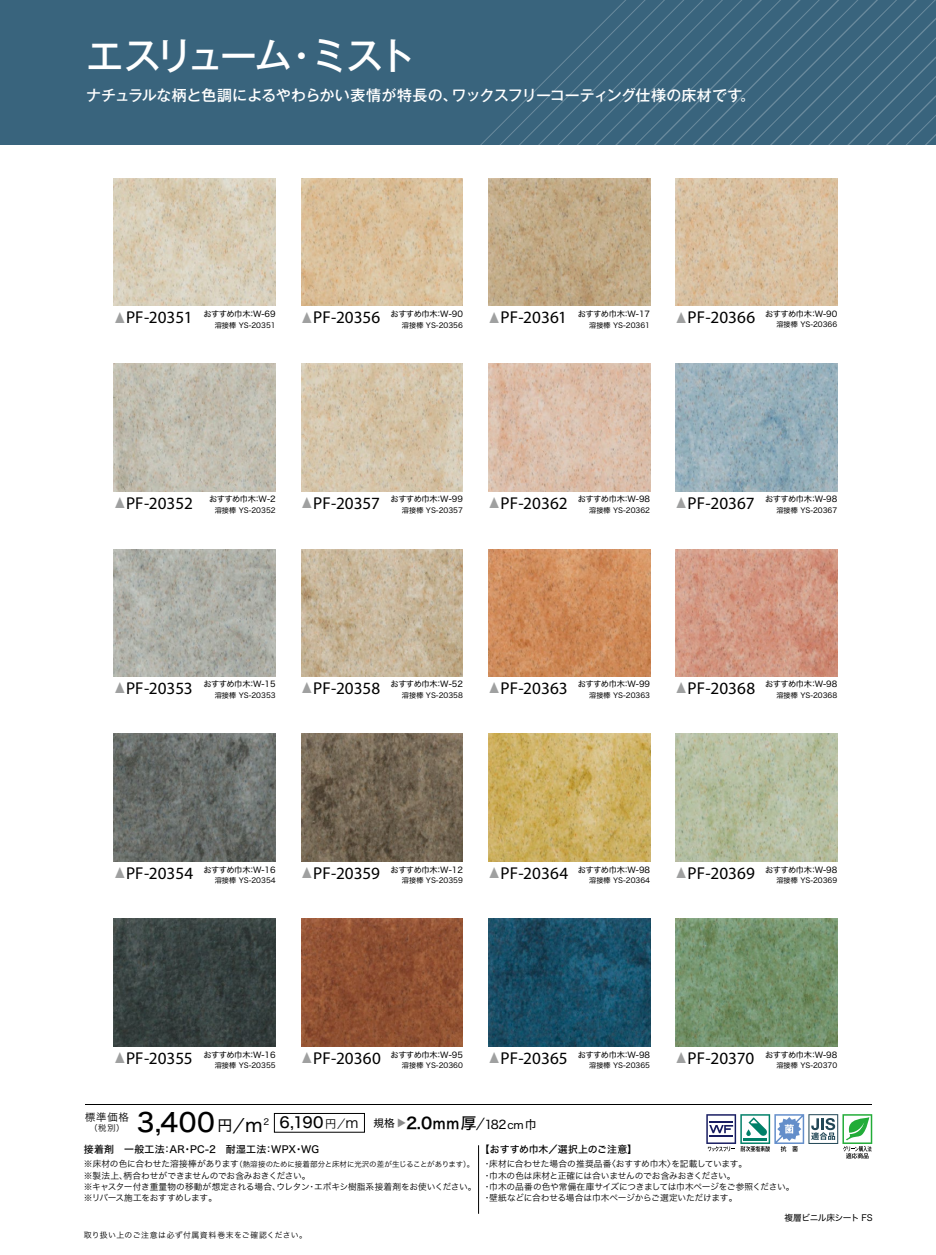
<style>
.page{position:relative;width:936px;height:1255px;background:#fff}
.page>*{position:absolute;margin:0;border:0;box-sizing:border-box;transform-origin:0 0}
.t1{font:500 37.5px "Gothic MB101 Pro";letter-spacing:-.11em;color:#fff}
.t2{font:25.65px "Hira Kaku Std N W5";color:#000}
.t3{font:500 15px "Gothic MB101 Pro";letter-spacing:-.01em;color:#fff}
.t4{font:12px "Hira Kaku Std N W4";color:#000}
.t5{font:10.65px "Hira Kaku Std N W4";color:#000}
.t6{font:10.35px "Hira Kaku Pro N W3";color:#000}
.t7{font:9.9px "Hira Kaku Std N W5";letter-spacing:.025em;color:#000}
.t8{font:9.9px "Hira Kaku Std N W5";color:#000}
.t9{font:9.75px "Hira Kaku Std N W4";color:#898989}
.t10{font:8.7px/11.2px "Hira Kaku Pro N W3";letter-spacing:-.015em;color:#000}
.t11{font:8.7px "Hira Kaku Std N W4";letter-spacing:-.05em;color:#000}
.t12{font:8.25px "Hira Kaku Std N W4";letter-spacing:-.065em;color:#000}
.t13{font:8.25px "Hira Kaku Pro N W3";color:#000}
.t14{font:7.8px "Hira Kaku Pro N W3";letter-spacing:.05em;color:#000}
.t15{font:7.5px "Hira Kaku Pro N W3";letter-spacing:-.02em;color:#000}
.t16{font:7.2px "Hira Kaku Std N W4";color:#000}
.s1{font-family:"Gothic MB101 Pro";font-weight:500;font-size:17.85px;color:#9fa0a0}
.s2{font-family:"Myriad Pro";font-size:17.25px}
.s3{font-family:"Hira Kaku Std N W4";font-size:15px}
.s4{font-family:"Hira Kaku Std N W4";font-size:16.5px}
.s5{font-family:"Hira Kaku Std N W4";font-size:18.3px}
.s6{font-size:15px}
.s7{font-family:"Hira Kaku Std N W3";font-size:11.25px}
.s8{font-family:"Hira Kaku Std N W3";font-size:14.1px}
.s9{font-family:"Hira Kaku Pro N W6";font-size:15.75px}
.s10{font-family:"Hira Kaku Pro N W6";font-size:14.7px}
.s11{font-family:"Hira Kaku Std N W5";font-size:15.75px}
.s12{font-size:13.35px}
.s13{font-size:10.8px}
.s14{font-size:8.7px}
</style>
<div class="page">
<div style="left:0;top:0;width:935px;height:144px;background:#39647d"></div>
<svg style="left:572px;top:34px;width:19px;height:110px"></svg>
<svg style="left:591px;top:16px;width:18px;height:128px"></svg>
<svg style="left:609px;top:0;width:326px;height:144px"></svg>
<div style="left:274px;top:1113px;width:90px;height:19px;border:1px solid #000"></div>
<hr style="left:478px;top:1145px;width:1px;height:68px;background:#000">
<hr style="left:86px;top:1103px;width:786px;height:1px;background:#000">
<svg style="left:706px;top:1114px;width:166px;height:44px"></svg>
<img style="left:675px;top:178px;width:162px;height:128px">
<img style="left:488px;top:178px;width:162px;height:128px">
<img style="left:301px;top:178px;width:162px;height:128px">
<img style="left:114px;top:178px;width:161px;height:128px">
<img style="left:675px;top:549px;width:162px;height:127px">
<img style="left:488px;top:549px;width:162px;height:127px">
<img style="left:301px;top:549px;width:162px;height:127px">
<img style="left:114px;top:549px;width:161px;height:127px">
<img style="left:675px;top:364px;width:162px;height:127px">
<img style="left:488px;top:364px;width:162px;height:127px">
<img style="left:301px;top:364px;width:162px;height:127px">
<img style="left:114px;top:364px;width:161px;height:127px">
<img style="left:675px;top:918px;width:162px;height:128px">
<img style="left:488px;top:918px;width:162px;height:128px">
<img style="left:301px;top:918px;width:162px;height:128px">
<img style="left:114px;top:918px;width:161px;height:128px">
<img style="left:675px;top:733px;width:162px;height:128px">
<img style="left:488px;top:733px;width:162px;height:128px">
<img style="left:301px;top:733px;width:162px;height:128px">
<img style="left:114px;top:733px;width:161px;height:128px">
<h1 class="t1" style="left:86px;top:25px;width:331px">エスリューム・ミスト</h1>
<h3 class="t3" style="left:86px;top:83px;width:670px">ナチュラルな柄と色調によるやわらかい表情が特長の、ワックスフリーコーティング仕様の床材です。</h3>
<p class="t12" style="left:115px;top:308px;width:162px"><span class="s1">▲</span><span class="s2">PF-20351</span> おすすめ巾木：W-69</p>
<p class="t16" style="left:215px;top:319px;width:62px">溶接棒 YS-20351</p>
<p class="t12" style="left:302px;top:308px;width:162px"><span class="s1">▲</span><span class="s2">PF-20356</span> おすすめ巾木：W-90</p>
<p class="t16" style="left:402px;top:319px;width:62px">溶接棒 YS-20356</p>
<p class="t12" style="left:489px;top:308px;width:162px"><span class="s1">▲</span><span class="s2">PF-20361</span> おすすめ巾木：W-17</p>
<p class="t16" style="left:589px;top:319px;width:62px">溶接棒 YS-20361</p>
<p class="t12" style="left:676px;top:308px;width:162px"><span class="s1">▲</span><span class="s2">PF-20366</span> おすすめ巾木：W-90</p>
<p class="t16" style="left:776px;top:319px;width:62px">溶接棒 YS-20366</p>
<p class="t12" style="left:115px;top:493px;width:162px"><span class="s1">▲</span><span class="s2">PF-20352</span> おすすめ巾木：W-2</p>
<p class="t16" style="left:215px;top:504px;width:62px">溶接棒 YS-20352</p>
<p class="t12" style="left:302px;top:493px;width:162px"><span class="s1">▲</span><span class="s2">PF-20357</span> おすすめ巾木：W-99</p>
<p class="t16" style="left:402px;top:504px;width:62px">溶接棒 YS-20357</p>
<p class="t12" style="left:489px;top:493px;width:162px"><span class="s1">▲</span><span class="s2">PF-20362</span> おすすめ巾木：W-98</p>
<p class="t16" style="left:589px;top:504px;width:62px">溶接棒 YS-20362</p>
<p class="t12" style="left:676px;top:493px;width:162px"><span class="s1">▲</span><span class="s2">PF-20367</span> おすすめ巾木：W-98</p>
<p class="t16" style="left:776px;top:504px;width:62px">溶接棒 YS-20367</p>
<p class="t12" style="left:115px;top:678px;width:162px"><span class="s1">▲</span><span class="s2">PF-20353</span> おすすめ巾木：W-15</p>
<p class="t16" style="left:215px;top:689px;width:62px">溶接棒 YS-20353</p>
<p class="t12" style="left:302px;top:678px;width:162px"><span class="s1">▲</span><span class="s2">PF-20358</span> おすすめ巾木：W-52</p>
<p class="t16" style="left:402px;top:689px;width:62px">溶接棒 YS-20358</p>
<p class="t12" style="left:489px;top:678px;width:162px"><span class="s1">▲</span><span class="s2">PF-20363</span> おすすめ巾木：W-99</p>
<p class="t16" style="left:589px;top:689px;width:62px">溶接棒 YS-20363</p>
<p class="t12" style="left:676px;top:678px;width:162px"><span class="s1">▲</span><span class="s2">PF-20368</span> おすすめ巾木：W-98</p>
<p class="t16" style="left:776px;top:689px;width:62px">溶接棒 YS-20368</p>
<p class="t12" style="left:115px;top:863px;width:162px"><span class="s1">▲</span><span class="s2">PF-20354</span> おすすめ巾木：W-16</p>
<p class="t16" style="left:215px;top:874px;width:62px">溶接棒 YS-20354</p>
<p class="t12" style="left:302px;top:863px;width:162px"><span class="s1">▲</span><span class="s2">PF-20359</span> おすすめ巾木：W-12</p>
<p class="t16" style="left:402px;top:874px;width:62px">溶接棒 YS-20359</p>
<p class="t12" style="left:489px;top:863px;width:162px"><span class="s1">▲</span><span class="s2">PF-20364</span> おすすめ巾木：W-98</p>
<p class="t16" style="left:589px;top:874px;width:62px">溶接棒 YS-20364</p>
<p class="t12" style="left:676px;top:863px;width:162px"><span class="s1">▲</span><span class="s2">PF-20369</span> おすすめ巾木：W-98</p>
<p class="t16" style="left:776px;top:874px;width:62px">溶接棒 YS-20369</p>
<p class="t12" style="left:115px;top:1048px;width:162px"><span class="s1">▲</span><span class="s2">PF-20355</span> おすすめ巾木：W-16</p>
<p class="t16" style="left:215px;top:1059px;width:62px">溶接棒 YS-20355</p>
<p class="t12" style="left:302px;top:1048px;width:162px"><span class="s1">▲</span><span class="s2">PF-20360</span> おすすめ巾木：W-95</p>
<p class="t16" style="left:402px;top:1059px;width:62px">溶接棒 YS-20360</p>
<p class="t12" style="left:489px;top:1048px;width:162px"><span class="s1">▲</span><span class="s2">PF-20365</span> おすすめ巾木：W-98</p>
<p class="t16" style="left:589px;top:1059px;width:62px">溶接棒 YS-20365</p>
<p class="t6" style="left:85px;top:1107px;width:45px">標準価格</p>
<p class="t13" style="left:90px;top:1120px;width:36px">（税別）</p>
<h2 class="t2" style="left:137px;top:1102px;width:223px">3,400 <span class="s3">円</span><span class="s4">／</span><span class="s5">m</span><sup>2</sup> <span class="s6">6,190</span><sup>円</sup><span class="s7">／</span><span class="s8">m</span></h2>
<p class="t5" style="left:373px;top:1114px;width:23px">規格</p>
<p class="t9" style="left:409px;top:1117px;width:11px;rotate:90deg">▲</p>
<h3 class="t4" style="left:406px;top:1114px;width:132px"><span class="s9">2.0</span><span class="s10">mm</span><span class="s11">厚</span><span class="s12">／</span>182<span class="s13">cm</span>巾</h3>
<p class="t12" style="left:676px;top:1048px;width:162px"><span class="s1">▲</span><span class="s2">PF-20370</span> おすすめ巾木：W-98</p>
<p class="t16" style="left:776px;top:1059px;width:62px">溶接棒 YS-20370</p>
<p class="t7" style="left:84px;top:1141px;width:237px">接着剤　一般工法：AR・PC-2　耐湿工法：WPX・WG</p>
<p class="t15" style="left:84px;top:1157px;width:392px"><span class="s14">※床材の色に合わせた溶接棒があります</span>（熱溶接のために接着部分と床材に光沢の差が生じることがあります）。</p>
<p class="t10" style="left:84px;top:1168px;width:394px">※製法上、柄合わせができませんのでお含みおきください。　<br>※キャスター付き重量物の移動が想定される場合、ウレタン・エポキシ樹脂系接着剤をお使いください。※リバース施工をおすすめします。</p>
<p class="t14" style="left:84px;top:1228px;width:225px">取り扱い上のご注意は必ず付属資料巻末をご確認ください。</p>
<p class="t8" style="left:480px;top:1141px;width:159px">【おすすめ巾木／選択上のご注意】</p>
<p class="t10" style="left:482px;top:1157px;width:313px">・床材に合わせた場合の推奨品番〈おすすめ巾木〉を記載しています。<br>・巾木の色は床材と正確には合いませんのでお含みおきください。<br>・巾木の品番の色や常備在庫サイズにつきましては巾木ページをご参照ください。・壁紙などに合わせる場合は巾木ページからご選定いただけます。</p>
<p class="t11" style="left:784px;top:1210px;width:90px">複層ビニル床シート FS</p>
</div>
